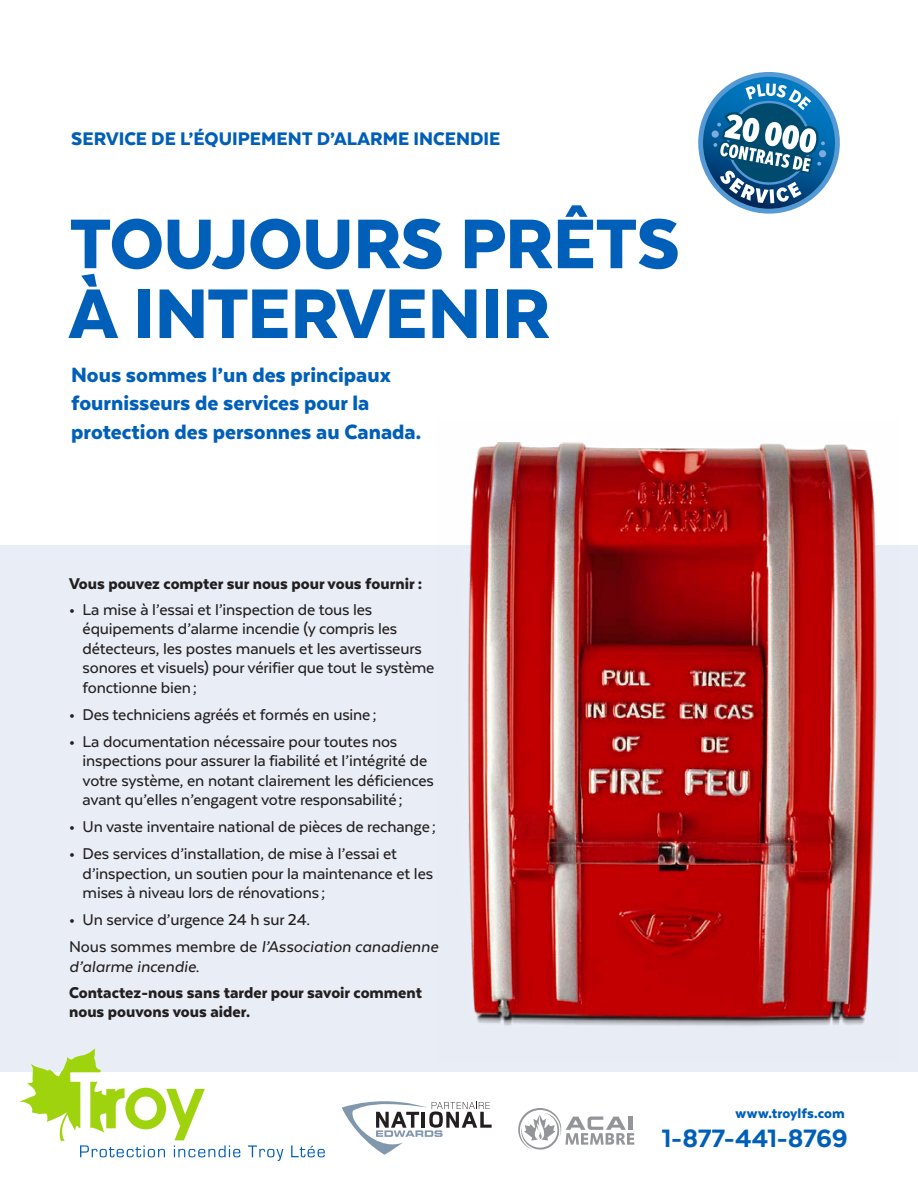
<style>
.page{position:relative;width:918px;height:1188px;background:#fff}
.page>*{position:absolute;margin:0;border:0;box-sizing:border-box;transform-origin:0 0}
.t1{font:900 80.85px/69.9px "Texta Alt";letter-spacing:-.01em;color:#005fb9}
.t2{font:800 28.95px "Texta";letter-spacing:-.015em;color:#005fb9}
.t3{font:900 23.85px/28.7px "Texta";color:#005fb9}
.t4{font:900 21px "Texta";color:#005fb9}
.t5{font:500 18px/19.5px "Texta";letter-spacing:-.01em;color:#231f20}
.t6{font:900 18px/26px "Texta";color:#231f20}
.t7{font:900 15.9px "Texta";letter-spacing:.005em;color:#005fb9}
.s1{font-weight:900}
.s2{font-style:italic}
.s3{font-weight:500;font-style:italic}
.s4{font-weight:500}
</style>
<div class="page">
<div style="left:0;top:545px;width:918px;height:527px;background:#e9eef6"></div>
<svg style="left:19px;top:1048px;width:221px;height:109px"></svg>
<svg style="left:248px;top:1145px;width:35px;height:16px"></svg>
<svg style="left:291px;top:1145px;width:34px;height:12px"></svg>
<svg style="left:342px;top:1101px;width:150px;height:54px"></svg>
<img style="left:468px;top:442px;width:409px;height:584px">
<svg style="left:698px;top:72px;width:142px;height:142px"></svg>
<svg style="left:518px;top:1108px;width:116px;height:42px"></svg>
<hr style="left:628px;top:1117px;width:4px;height:13px;background:#939598">
<p class="t4" style="left:71px;top:128px;width:431px">SERVICE DE L’ÉQUIPEMENT D’ALARME INCENDIE</p>
<h1 class="t1" style="left:69px;top:208px;width:612px">TOUJOURS PRÊTS<br>À INTERVENIR</h1>
<h3 class="t3" style="left:71px;top:360px;width:351px">Nous sommes l’un des principaux fournisseurs de services pour la protection des personnes au Canada.</h3>
<p class="t6" style="left:69px;top:570px;width:355px">Vous pouvez compter sur nous pour vous fournir :</p>
<p class="t5" style="left:83px;top:599px;width:353px;text-indent:-14px"><span class="s1">•</span> La mise à l’essai et l’inspection de tous les équipements d’alarme incendie (y compris les détecteurs, les postes manuels et les avertisseurs sonores et visuels) pour vérifier que tout le système fonctionne bien;</p>
<p class="t5" style="left:69px;top:704px;width:309px"><span class="s1">•</span> Des techniciens agréés et formés en usine;</p>
<p class="t5" style="left:83px;top:731px;width:353px;text-indent:-14px"><span class="s1">•</span> La documentation nécessaire pour toutes nos inspections pour assurer la fiabilité et l’intégrité de votre système, en notant clairement les déficiences avant qu’elles n’engagent votre responsabilité;</p>
<p class="t5" style="left:69px;top:817px;width:368px"><span class="s1">•</span> Un vaste inventaire national de pièces de rechange;</p>
<p class="t5" style="left:83px;top:844px;width:352px;text-indent:-14px"><span class="s1">•</span> Des services d’installation, de mise à l’essai et d’inspection, un soutien pour la maintenance et les mises à niveau lors de rénovations ;</p>
<p class="t5" style="left:69px;top:906px;width:371px;line-height:27px"><span class="s1">•</span> Un service d’urgence 24 h sur 24.<br>Nous sommes membre de <span class="s2">l’Association canadienne</span></p>
<p class="t6" style="left:69px;top:953px;width:355px"><span class="s3">d’alarme incendie</span><span class="s4">.<br></span>Contactez-nous sans tarder pour savoir comment</p>
<p class="t6" style="left:69px;top:999px;width:183px">nous pouvons vous aider.</p>
<p class="t7" style="left:736px;top:1104px;width:111px">www.troylfs.com</p>
<h2 class="t2" style="left:662px;top:1123px;width:187px">1-877-441-8769</h2>
</div>
